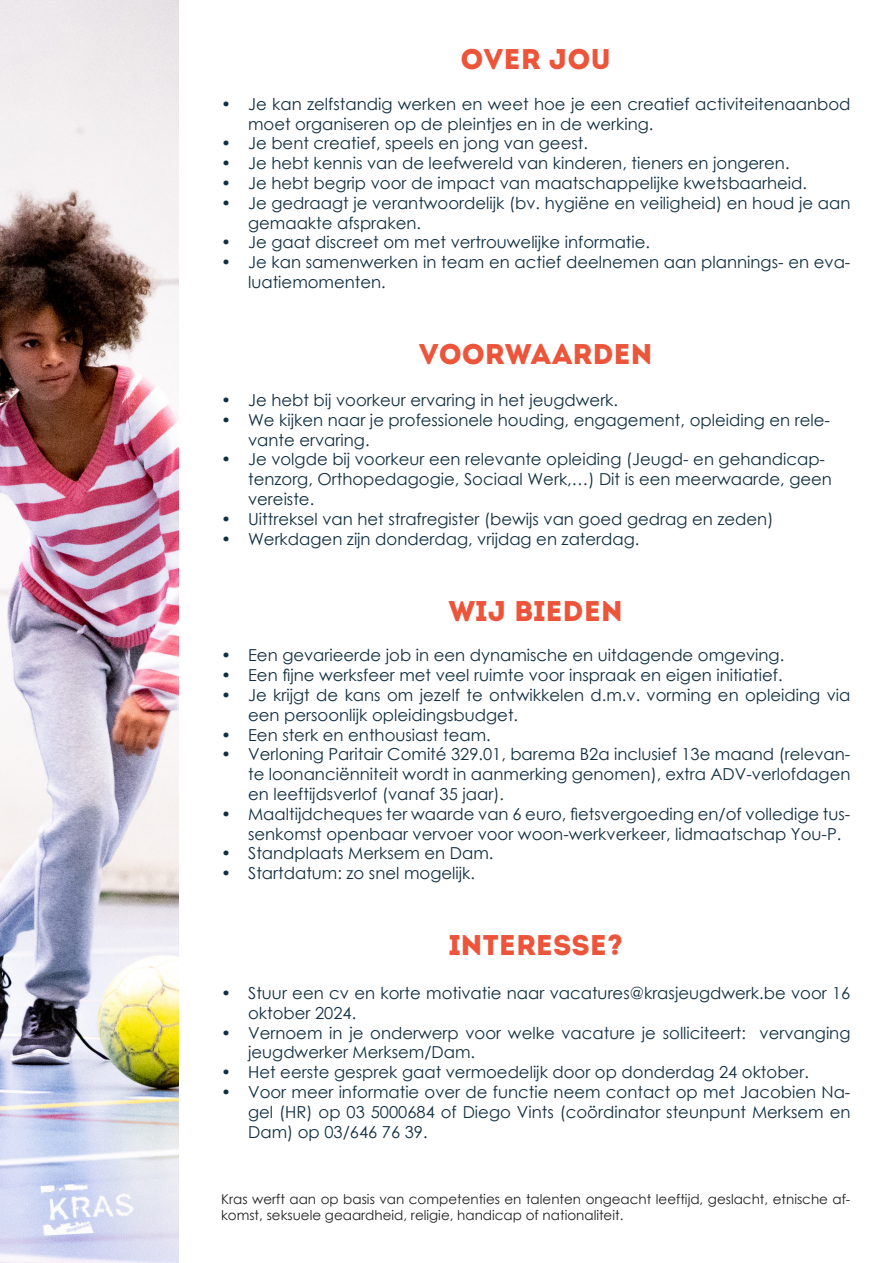
<style>
.page{position:relative;width:893px;height:1263px;background:#fff}
.page>*{position:absolute;margin:0;border:0;box-sizing:border-box;transform-origin:0 0}
.t1{font:28.5px "Intro";color:#ed553b}
.t2{font:16.5px/19.8px "Century Gothic";color:#112f41}
.t3{font:13.5px/16.2px "Century Gothic";color:#231f20}
</style>
<div class="page">
<img style="left:0;top:0;width:179px;height:1263px">
<img style="left:41px;top:1181px;width:97px;height:54px">
<p class="t1" style="left:461px;top:42px;width:152px">OVER JOU</p>
<p class="t2" style="left:248px;top:94px;width:604px;text-indent:-27px">• Je kan zelfstandig werken en weet hoe je een creatief activiteitenaanbod moet organiseren op de pleintjes en in de werking.</p>
<p class="t2" style="left:221px;top:133px;width:368px">• Je bent creatief, speels en jong van geest.</p>
<p class="t2" style="left:221px;top:153px;width:570px">• Je hebt kennis van de leefwereld van kinderen, tieners en jongeren.</p>
<p class="t2" style="left:221px;top:173px;width:587px">• Je hebt begrip voor de impact van maatschappelijke kwetsbaarheid.</p>
<p class="t2" style="left:248px;top:193px;width:604px;text-indent:-27px">• Je gedraagt je verantwoordelijk (bv. hygiëne en veiligheid) en houd je aan gemaakte afspraken.</p>
<p class="t2" style="left:221px;top:232px;width:430px">• Je gaat discreet om met vertrouwelijke informatie.</p>
<p class="t2" style="left:248px;top:252px;width:604px;text-indent:-27px">• Je kan samenwerken in team en actief deelnemen aan plannings- en eva&shy;luatiemomenten.</p>
<p class="t1" style="left:419px;top:337px;width:236px">VOORWAARDEN</p>
<p class="t2" style="left:221px;top:390px;width:398px">• Je hebt bij voorkeur ervaring in het jeugdwerk.</p>
<p class="t2" style="left:248px;top:410px;width:583px;text-indent:-27px">• We kijken naar je professionele houding, engagement, opleiding en rele&shy;vante ervaring.</p>
<p class="t2" style="left:248px;top:449px;width:585px;text-indent:-27px">• Je volgde bij voorkeur een relevante opleiding (Jeugd- en gehandicap&shy;tenzorg, Orthopedagogie, Sociaal Werk,…) Dit is een meerwaarde, geen vereiste.</p>
<p class="t2" style="left:221px;top:509px;width:554px">• Uittreksel van het strafregister (bewijs van goed gedrag en zeden)</p>
<p class="t2" style="left:221px;top:529px;width:420px">• Werkdagen zijn donderdag, vrijdag en zaterdag.</p>
<p class="t1" style="left:449px;top:594px;width:176px">WIJ BIEDEN</p>
<p class="t2" style="left:221px;top:645px;width:565px">• Een gevarieerde job in een dynamische en uitdagende omgeving.</p>
<p class="t2" style="left:221px;top:665px;width:563px">• Een fijne werksfeer met veel ruimte voor inspraak en eigen initiatief.</p>
<p class="t2" style="left:248px;top:685px;width:604px;text-indent:-27px">• Je krijgt de kans om jezelf te ontwikkelen d.m.v. vorming en opleiding via een persoonlijk opleidingsbudget.</p>
<p class="t2" style="left:221px;top:724px;width:271px">• Een sterk en enthousiast team.</p>
<p class="t2" style="left:248px;top:744px;width:604px;text-align:justify;text-indent:-27px">• Verloning Paritair Comité 329.01, barema B2a inclusief 13e maand (relevan&shy;te loonanciënniteit wordt in aanmerking genomen), extra ADV-verlofdagen en leeftijdsverlof (vanaf 35 jaar).</p>
<p class="t2" style="left:248px;top:804px;width:604px;text-indent:-27px">• Maaltijdcheques ter waarde van 6 euro, fietsvergoeding en/of volledige tus&shy;senkomst openbaar vervoer voor woon-werkverkeer, lidmaatschap You-P.</p>
<p class="t2" style="left:221px;top:843px;width:274px">• Standplaats Merksem en Dam.</p>
<p class="t2" style="left:221px;top:863px;width:255px">• Startdatum: zo snel mogelijk.</p>
<p class="t1" style="left:449px;top:928px;width:175px">INTERESSE?</p>
<p class="t2" style="left:248px;top:983px;width:604px;text-indent:-27px">• Stuur een cv en korte motivatie naar vacatures@krasjeugdwerk.be voor 16 oktober 2024.</p>
<p class="t2" style="left:248px;top:1022px;width:604px;text-indent:-27px">• Vernoem in je onderwerp voor welke vacature je solliciteert: vervanging jeugdwerker Merksem/Dam.</p>
<p class="t2" style="left:221px;top:1062px;width:589px">• Het eerste gesprek gaat vermoedelijk door op donderdag 24 oktober.</p>
<p class="t2" style="left:248px;top:1082px;width:604px;text-align:justify;text-indent:-27px">• Voor meer informatie over de functie neem contact op met Jacobien Na&shy;gel (HR) op 03 5000684 of Diego Vints (coördinator steunpunt Merksem en Dam) op 03/646 76 39.</p>
<p class="t3" style="left:221px;top:1191px;width:631px">Kras werft aan op basis van competenties en talenten ongeacht leeftijd, geslacht, etnische af&shy;komst, seksuele geaardheid, religie, handicap of nationaliteit.</p>
</div>
